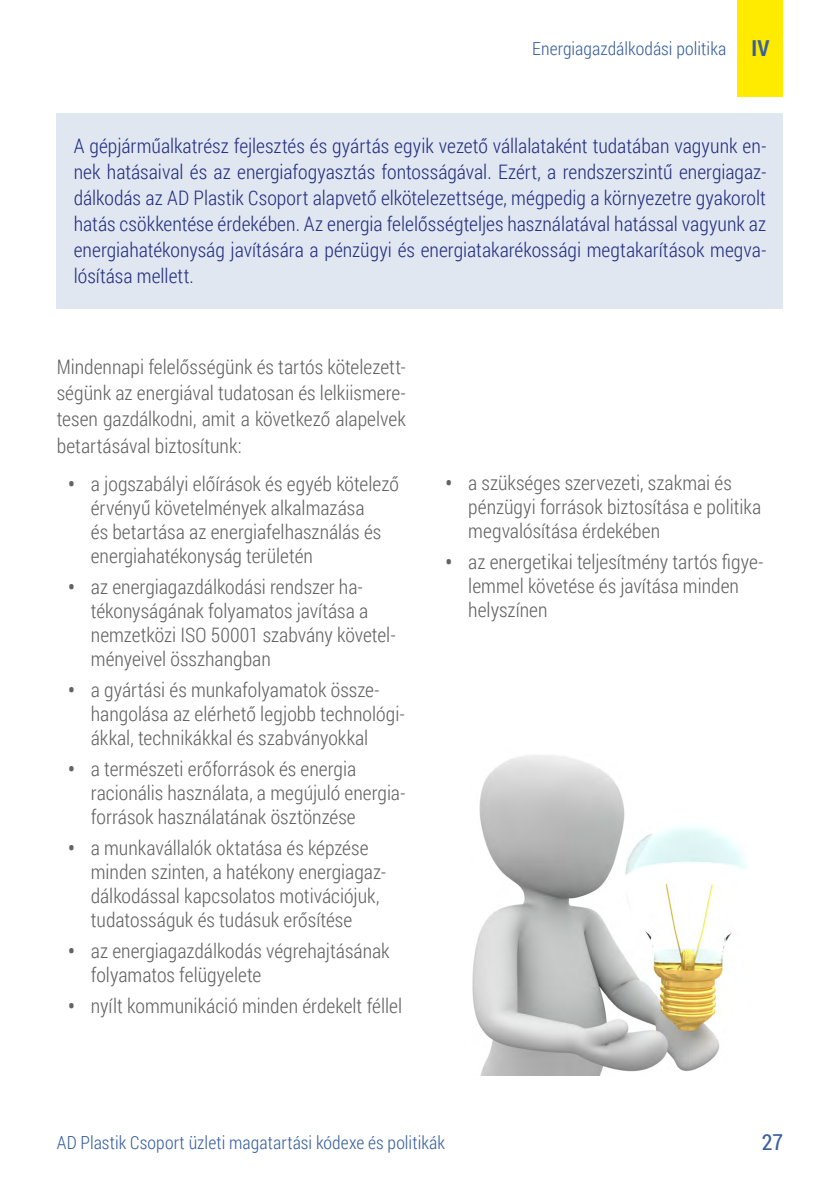
<style>
.page{position:relative;width:840px;height:1191px;background:#fff}
.page>*{position:absolute;margin:0;border:0;box-sizing:border-box;transform-origin:0 0}
.t1{font:22px "Roboto Condensed";color:#3860a0}
.t2{font:700 22px "Roboto Condensed";color:#3860a0}
.Body{font:300 20px/24px "Roboto Condensed";color:#646363}
.Body-2{font:300 20px/26px "Roboto Condensed";letter-spacing:.005em;color:#253181;text-align:justify}
.t3{font:300 18px "Roboto Condensed";letter-spacing:.005em;color:#3860a0}
.s1{font-weight:700}
</style>
<div class="page">
<div style="left:737px;top:0;width:45px;height:97px;background:#ffeb00"></div>
<img style="left:472px;top:755px;width:275px;height:320px">
<div style="left:57px;top:113px;width:725px;height:196px;background:#e1e7f1"></div>
<p class="t3" style="left:531px;top:36px;width:196px">Energiagazdálkodási politika</p>
<p class="t2" style="left:751px;top:33px;width:20px">IV</p>
<p class="Body-2" style="left:74px;top:132px;width:693px">A gépjárműalkatrész fejlesztés és gyártás egyik vezető vállalataként tudatában vagyunk en&shy;nek hatásaival és az energiafogyasztás fontosságával. Ezért, a rendszerszintű energiagaz&shy;dálkodás az AD Plastik Csoport alapvető elkötelezettsége, mégpedig a környezetre gyakorolt hatás csökkentése érdekében. Az energia felelősségteljes használatával hatással vagyunk az energiahatékonyság javítására a pénzügyi és energiatakarékossági megtakarítások megva&shy;lósítása mellett.</p>
<p class="Body" style="left:57px;top:353px;width:350px;line-height:26px;text-align:justify">Mindennapi felelősségünk és tartós kötelezett&shy;ségünk az energiával tudatosan és lelkiismere&shy;tesen gazdálkodni, amit a következő alapelvek betartásával biztosítunk:</p>
<p class="Body" style="left:91px;top:471px;width:309px;text-indent:-23px"><span class="s1">•</span> a jogszabályi előírások és egyéb kötelező érvényű követelmények alkalmazása<br>és betartása az energiafelhasználás és energiahatékonyság területén</p>
<p class="Body" style="left:91px;top:574px;width:306px;text-indent:-23px"><span class="s1">•</span> az energiagazdálkodási rendszer ha&shy;tékonyságának folyamatos javítása a nemzetközi ISO 50001 szabvány követel&shy;ményeivel összhangban</p>
<p class="Body" style="left:91px;top:677px;width:315px;text-indent:-23px"><span class="s1">•</span> a gyártási és munkafolyamatok össze&shy;hangolása az elérhető legjobb technológi&shy;ákkal, technikákkal és szabványokkal</p>
<p class="Body" style="left:91px;top:756px;width:316px;text-indent:-23px"><span class="s1">•</span> a természeti erőforrások és energia racionális használata, a megújuló energia&shy;források használatának ösztönzése</p>
<p class="Body" style="left:91px;top:835px;width:296px;text-indent:-23px"><span class="s1">•</span> a munkavállalók oktatása és képzése minden szinten, a hatékony energiagaz&shy;dálkodással kapcsolatos motivációjuk, tudatosságuk és tudásuk erősítése</p>
<p class="Body" style="left:91px;top:938px;width:300px;text-indent:-23px"><span class="s1">•</span> az energiagazdálkodás végrehajtásának folyamatos felügyelete</p>
<p class="Body" style="left:68px;top:992px;width:335px"><span class="s1">•</span> nyílt kommunikáció minden érdekelt féllel</p>
<p class="Body" style="left:468px;top:470px;width:294px;text-indent:-23px"><span class="s1">•</span> a szükséges szervezeti, szakmai és pénzügyi források biztosítása e politika megvalósítása érdekében</p>
<p class="Body" style="left:468px;top:549px;width:296px;text-indent:-23px"><span class="s1">•</span> az energetikai teljesítmény tartós figye&shy;lemmel követése és javítása minden helyszínen</p>
<p class="t3" style="left:57px;top:1130px;width:389px">AD Plastik Csoport üzleti magatartási kódexe és politikák</p>
<p class="t1" style="left:761px;top:1127px;width:23px">27</p>
</div>
